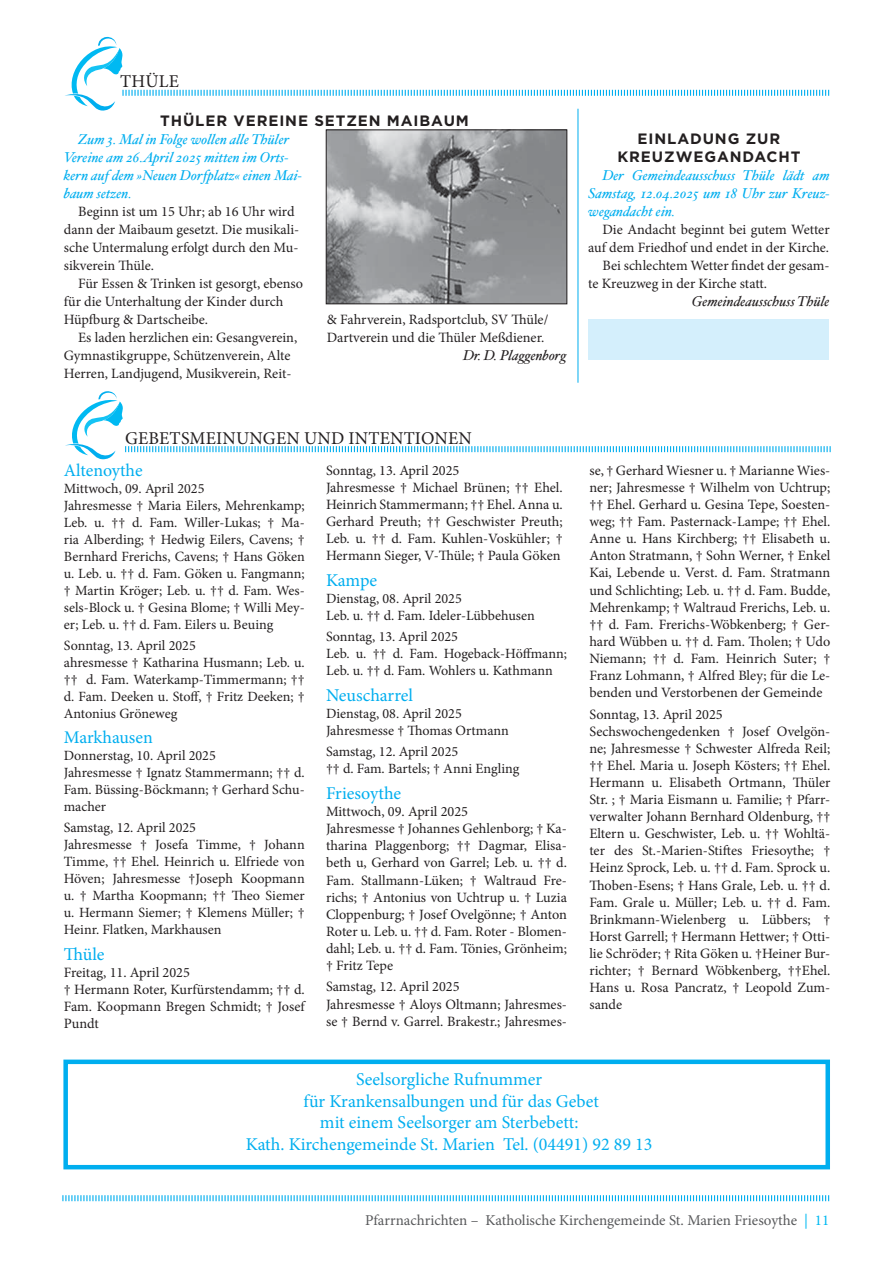
<style>
.page{position:relative;width:893px;height:1263px;background:#fff}
.page>*{position:absolute;margin:0;border:0;box-sizing:border-box;transform-origin:0 0}
.t1{font:18px/21.6px "Minion Pro";color:#00aeef;text-align:center}
.t2{font:18px "Minion Pro";letter-spacing:.01em;color:#231f20}
.t3{font:17.85px "Minion Pro";letter-spacing:-.005em;color:#00aeef}
.t4{font:15px "Minion Pro";letter-spacing:-.005em;color:#58595b}
.t5{font:700 15px/18px "Gotham";letter-spacing:.06em;color:#231f20;text-align:center}
.t6{font:14.25px/17.1px "Minion Pro";color:#231f20}
.t7{font:italic 14.25px/18px "Hoefler Txt";color:#00aeef}
.t8{font:italic 14.25px "Hoefler Txt";color:#231f20}
.t9{font:14.1px/17px "Minion Pro";letter-spacing:-.005em;color:#231f20}
.s1{color:#00b9f2}
</style>
<div class="page">
<svg style="left:62px;top:1195px;width:768px;height:7px"></svg>
<div style="left:63px;top:1059px;width:767px;height:110px;border:4px solid #00aeef"></div>
<div style="left:588px;top:320px;width:241px;height:40px;background:#d4effc"></div>
<svg style="left:65px;top:36px;width:765px;height:77px"></svg>
<svg style="left:65px;top:391px;width:766px;height:69px"></svg>
<img style="left:328px;top:132px;width:237px;height:170px">
<div style="left:326px;top:130px;width:241px;height:174px;border:1px solid #231f20"></div>
<hr style="left:578px;top:109px;width:1px;height:274px;background:#00aeef">
<p class="t2" style="left:120px;top:69px;width:50px">Thüle</p>
<p class="t5" style="left:160px;top:112px;width:310px">THÜLER VEREINE SETZEN MAIBAUM</p>
<p class="t7" style="left:64px;top:130px;width:240px;text-indent:14px">Zum 3. Mal in Folge wollen alle Thüler<br>Vereine am 26.April 2025 mitten im Orts&shy;kern auf dem »Neuen Dorfplatz« einen Mai&shy;baum setzen.</p>
<p class="t6" style="left:64px;top:203px;width:237px;line-height:18px;text-indent:14px">Beginn ist um 15 Uhr; ab 16 Uhr wird dann der Maibaum gesetzt. Die musikali&shy;sche Untermalung erfolgt durch den Mu&shy;sikverein Thüle.</p>
<p class="t6" style="left:64px;top:274px;width:241px;line-height:18px;text-indent:14px">Für Essen &amp; Trinken ist gesorgt, ebenso für die Unterhaltung der Kinder durch<br>Hüpfburg &amp; Dartscheibe.</p>
<p class="t6" style="left:64px;top:328px;width:235px;line-height:18px;text-indent:14px">Es laden herzlichen ein: Gesangverein,<br>Gymnastikgruppe, Schützenverein, Alte<br>Herren, Landjugend, Musikverein, Reit-</p>
<p class="t6" style="left:327px;top:311px;width:223px;line-height:18px">&amp; Fahrverein, Radsportclub, SV Thüle/<br>Dartverein und die Thüler Meßdiener.</p>
<p class="t8" style="left:463px;top:346px;width:105px">Dr. D. Plaggenborg</p>
<p class="t2" style="left:125px;top:426px;width:69px">Gebetsme</p>
<p class="t2" style="left:216px;top:426px;width:257px">inungen und Intentionen</p>
<p class="t6" style="left:326px;top:462px;width:238px">Sonntag, 13. April 2025<br>Jahresmesse † Michael Brünen; †† Ehel.<br>Heinrich Stammermann; †† Ehel. Anna u.<br>Gerhard Preuth; †† Geschwister Preuth; Leb. u. †† d. Fam. Kuhlen-Voskühler; † Hermann Sieger, V-Thüle; † Paula Göken</p>
<p class="t1" style="left:326px;top:570px;width:53px">Kampe</p>
<p class="t9" style="left:326px;top:590px;width:210px">Dienstag, 08. April 2025<br>Leb. u. †† d. Fam. Ideler-Lübbehusen</p>
<p class="t9" style="left:326px;top:628px;width:242px">Sonntag, 13. April 2025<br>Leb. u. †† d. Fam. Hogeback-Höffmann;<br>Leb. u. †† d. Fam. Wohlers u. Kathmann</p>
<p class="t1" style="left:326px;top:685px;width:88px">Neuscharrel</p>
<p class="t9" style="left:326px;top:705px;width:184px">Dienstag, 08. April 2025<br>Jahresmesse † Thomas Ortmann</p>
<p class="t9" style="left:326px;top:743px;width:195px">Samstag, 12. April 2025<br>†† d. Fam. Bartels; † Anni Engling</p>
<p class="t1" style="left:326px;top:782px;width:77px">Friesoythe</p>
<p class="t6" style="left:326px;top:803px;width:242px">Mittwoch, 09. April 2025<br>Jahresmesse † Johannes Gehlenborg; † Ka&shy;tharina Plaggenborg; †† Dagmar, Elisa&shy;beth u, Gerhard von Garrel; Leb. u. †† d.<br>Fam. Stallmann-Lüken; † Waltraud Fre&shy;richs; † Antonius von Uchtrup u. † Luzia Cloppenburg; † Josef Ovelgönne; † Anton Roter u. Leb. u. †† d. Fam. Roter - Blomen&shy;dahl; Leb. u. †† d. Fam. Tönies, Grönheim; † Fritz Tepe</p>
<p class="t6" style="left:326px;top:978px;width:242px">Samstag, 12. April 2025<br>Jahresmesse † Aloys Oltmann; Jahresmes&shy;se † Bernd v. Garrel. Brakestr.; Jahresmes-</p>
<p class="t3" style="left:64px;top:458px;width:80px">Altenoythe</p>
<p class="t9" style="left:64px;top:480px;width:242px">Mittwoch, 09. April 2025<br>Jahresmesse † Maria Eilers, Mehrenkamp; Leb. u. †† d. Fam. Willer-Lukas; † Ma&shy;ria Alberding; † Hedwig Eilers, Cavens; † Bernhard Frerichs, Cavens; † Hans Göken u. Leb. u. †† d. Fam. Göken u. Fangmann; † Martin Kröger; Leb. u. †† d. Fam. Wes&shy;sels-Block u. † Gesina Blome; † Willi Mey&shy;er; Leb. u. †† d. Fam. Eilers u. Beuing</p>
<p class="t9" style="left:64px;top:637px;width:242px">Sonntag, 13. April 2025<br>ahresmesse † Katharina Husmann; Leb. u. †† d. Fam. Waterkamp-Timmermann; †† d. Fam. Deeken u. Stoff, † Fritz Deeken; †<br>Antonius Gröneweg</p>
<p class="t3" style="left:64px;top:725px;width:91px">Markhausen</p>
<p class="t9" style="left:64px;top:747px;width:242px">Donnerstag, 10. April 2025<br>Jahresmesse † Ignatz Stammermann; †† d.<br>Fam. Büssing-Böckmann; † Gerhard Schu&shy;macher</p>
<p class="t9" style="left:64px;top:819px;width:242px">Samstag, 12. April 2025<br>Jahresmesse † Josefa Timme, † Johann Timme, †† Ehel. Heinrich u. Elfriede von Höven; Jahresmesse †Joseph Koopmann u. † Martha Koopmann; †† Theo Siemer u. Hermann Siemer; † Klemens Müller; † Heinr. Flatken, Markhausen</p>
<p class="t1" style="left:64px;top:943px;width:42px">Thüle</p>
<p class="t6" style="left:64px;top:963px;width:242px">Freitag, 11. April 2025<br>† Hermann Roter, Kurfürstendamm; †† d.<br>Fam. Koopmann Bregen Schmidt; † Josef<br>Pundt</p>
<p class="t5" style="left:617px;top:130px;width:184px">EINLADUNG ZUR<br>KREUZWEGANDACHT</p>
<p class="t7" style="left:588px;top:166px;width:243px;text-align:justify;text-indent:14px">Der Gemeindeausschuss Thüle lädt am Samstag, 12.04.2025 um 18 Uhr zur Kreuz&shy;wegandacht ein.</p>
<p class="t6" style="left:588px;top:221px;width:243px">D ie Andacht beginnt bei gutem Wetter</p>
<p class="t6" style="left:588px;top:239px;width:242px">auf dem Friedhof und endet in der Kirche.</p>
<p class="t6" style="left:602px;top:257px;width:229px">Bei schlechtem Wetter findet der gesam-</p>
<p class="t6" style="left:588px;top:275px;width:180px">te Kreuzweg in der Kirche statt.</p>
<p class="t8" style="left:692px;top:292px;width:139px">Gemeindeausschuss Thüle</p>
<p class="t6" style="left:589px;top:462px;width:242px;text-align:justify">se, † Gerhard Wiesner u. † Marianne Wies&shy;ner; Jahresmesse † Wilhelm von Uchtrup; †† Ehel. Gerhard u. Gesina Tepe, Soesten&shy;weg; †† Fam. Pasternack-Lampe; †† Ehel.<br>Anne u. Hans Kirchberg; †† Elisabeth u.<br>Anton Stratmann, † Sohn Werner, † Enkel Kai, Lebende u. Verst. d. Fam. Stratmann und Schlichting; Leb. u. †† d. Fam. Budde, Mehrenkamp; † Waltraud Frerichs, Leb. u. †† d. Fam. Frerichs-Wöbkenberg; † Ger&shy;hard Wübben u. †† d. Fam. Tholen; † Udo Niemann; †† d. Fam. Heinrich Suter; † Franz Lohmann, † Alfred Bley; für die Le&shy;benden und Verstorbenen der Gemeinde</p>
<p class="t6" style="left:589px;top:705px;width:242px">Sonntag, 13. April 2025<br>Sechswochengedenken † Josef Ovelgön&shy;ne; Jahresmesse † Schwester Alfreda Reil; †† Ehel. Maria u. Joseph Kösters; †† Ehel.<br>Hermann u. Elisabeth Ortmann, Thüler Str. ; † Maria Eismann u. Familie; † Pfarr&shy;verwalter Johann Bernhard Oldenburg, †† Eltern u. Geschwister, Leb. u. †† Wohltä&shy;ter des St.-Marien-Stiftes Friesoythe; † Heinz Sprock, Leb. u. †† d. Fam. Sprock u.<br>Thoben-Esens; † Hans Grale, Leb. u. †† d.<br>Fam. Grale u. Müller; Leb. u. †† d. Fam.<br>Brinkmann-Wielenberg u. Lübbers; † Horst Garrell; † Hermann Hettwer; † Otti&shy;lie Schröder; † Rita Göken u. †Heiner Bur&shy;richter; † Bernard Wöbkenberg, ††Ehel.<br>Hans u. Rosa Pancratz, † Leopold Zum&shy;sande</p>
<p class="t1" style="left:246px;top:1069px;width:408px">Seelsorgliche Rufnummer<br>für Krankensalbungen und für das Gebet<br>mit einem Seelsorger am Sterbebett:<br>Kath. Kirchengemeinde St. Marien Tel. (04491) 92 89 13</p>
<p class="t4" style="left:365px;top:1210px;width:465px">Pfarrnachrichten – Katholische Kirchengemeinde St. Marien Friesoythe <span class="s1">| 11</span></p>
</div>
